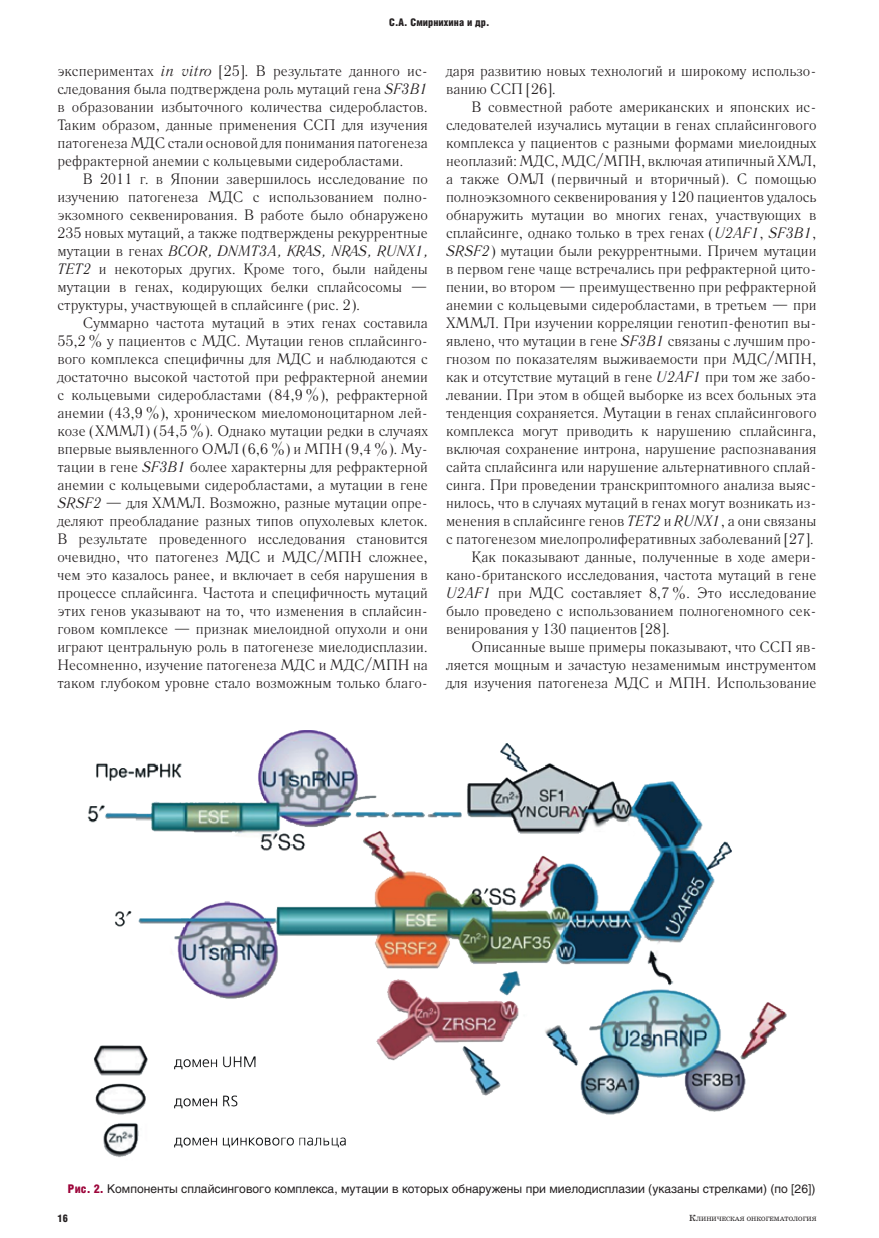
<style>
.page{position:relative;width:879px;height:1238px;background:#fff}
.page>*{position:absolute;margin:0;border:0;box-sizing:border-box;transform-origin:0 0}
.t1{font:15px/18px "Literaturnaya C";color:#231f20;text-align:justify}
.t2{font:12px "Helios";color:#231f20}
.t3{font:900 10.5px "Helios Cond";letter-spacing:.005em;color:#231f20}
.t4{font:6.3px "School";color:#231f20}
.s1{font-style:italic}
.s2{font-family:"Helios Cond";font-weight:900;color:#9d053a}
.s3{font-size:9px}
</style>
<div class="page">
<img style="left:87px;top:730px;width:700px;height:427px">
<p class="t3" style="left:389px;top:18px;width:102px">С.А. Смирнихина и др.</p>
<p class="t1" style="left:57px;top:63px;width:372px">экспериментах <span class="s1">in vitro</span> [25]. В результате данного ис&shy;следования была подтверждена роль мутаций гена <span class="s1">SF3B1 </span>в образовании избыточного количества сидеробластов.<br>Таким образом, данные применения ССП для изучения патогенеза МДС стали основой для понимания патогенеза рефрактерной анемии с кольцевыми сидеробластами.</p>
<p class="t1" style="left:57px;top:171px;width:372px;text-indent:26px">В 2011 г. в Японии завершилось исследование по изучению патогенеза МДС с использованием полно&shy;экзомного секвенирования. В работе было обнаружено 235 новых мутаций, а также подтверждены рекуррентные мутации в генах <span class="s1">BCOR, DNMT3A, KRAS, NRAS, RUNX1, TET2</span> и некоторых других. Кроме того, были найдены мутации в генах, кодирующих белки сплайсосомы — структуры, участвующей в сплайсинге (рис. 2).</p>
<p class="t1" style="left:57px;top:315px;width:372px;text-indent:26px">Суммарно частота мутаций в этих генах составила 55,2 % у пациентов с МДС. Мутации генов сплайсинго&shy;вого комплекса специфичны для МДС и наблюдаются с достаточно высокой частотой при рефрактерной анемии с кольцевыми сидеробластами (84,9 %), рефрактерной анемии (43,9 %), хроническом миеломоноцитарном лей&shy;козе (ХММЛ) (54,5 %). Однако мутации редки в случаях впервые выявленного ОМЛ (6,6 %) и МПН (9,4 %). Му&shy;тации в гене <span class="s1">SF3B1</span> более характерны для рефрактерной анемии с кольцевыми сидеробластами, а мутации в гене <span class="s1">SRSF2</span> — для ХММЛ. Возможно, разные мутации опре&shy;деляют преобладание разных типов опухолевых клеток.<br>В результате проведенного исследования становится очевидно, что патогенез МДС и МДС/МПН сложнее, чем это казалось ранее, и включает в себя нарушения в процессе сплайсинга. Частота и специфичность мутаций этих генов указывают на то, что изменения в сплайсин&shy;говом комплексе — признак миелоидной опухоли и они играют центральную роль в патогенезе миелодисплазии.<br>Несомненно, изучение патогенеза МДС и МДС/МПН на таком глубоком уровне стало возможным только благо-</p>
<p class="t1" style="left:446px;top:63px;width:372px">даря развитию новых технологий и широкому использо&shy;ванию ССП [26].</p>
<p class="t1" style="left:471px;top:99px;width:346px">В совместной работе американских и японских ис-</p>
<p class="t1" style="left:446px;top:117px;width:372px">следователей изучались мутации в генах сплайсингового</p>
<p class="t1" style="left:446px;top:135px;width:372px">комплекса у пациентов с разными формами миелоидных</p>
<p class="t1" style="left:446px;top:153px;width:372px">неоплазий: МДС, МДС/МПН, включая атипичный ХМЛ,</p>
<p class="t1" style="left:446px;top:171px;width:372px">а также ОМЛ (первичный и вторичный). С помощью</p>
<p class="t1" style="left:446px;top:189px;width:372px">полноэкзомного секвенирования у 120 пациентов удалось</p>
<p class="t1" style="left:446px;top:207px;width:372px">обнаружить мутации во многих генах, участвующих в</p>
<p class="t1" style="left:446px;top:225px;width:372px">сплайсинге, однако только в трех генах (<span class="s1">U2AF1</span>, <span class="s1">SF3B1</span>,</p>
<p class="t1" style="left:446px;top:243px;width:372px"><span class="s1">SRSF2</span>) мутации были рекуррентными. Причем мутации</p>
<p class="t1" style="left:446px;top:261px;width:372px">в первом гене чаще встречались при рефрактерной цито-</p>
<p class="t1" style="left:446px;top:279px;width:372px">пении, во втором — преимущественно при рефрактерной</p>
<p class="t1" style="left:446px;top:297px;width:372px">анемии с кольцевыми сидеробластами, в третьем — при</p>
<p class="t1" style="left:446px;top:315px;width:372px">ХММЛ. При изучении корреляции генотип-фенотип вы-</p>
<p class="t1" style="left:446px;top:333px;width:372px">явлено, что мутации в гене <span class="s1">SF3B1</span> связаны с лучшим про-</p>
<p class="t1" style="left:446px;top:351px;width:372px">гнозом по показателям выживаемости при МДС/МПН,</p>
<p class="t1" style="left:446px;top:369px;width:372px">как и отсутствие мутаций в гене <span class="s1">U2AF1</span> при том же забо-</p>
<p class="t1" style="left:446px;top:387px;width:372px">левании. При этом в общей выборке из всех больных эта</p>
<p class="t1" style="left:446px;top:405px;width:372px">тенденция сохраняется. Мутации в генах сплайсингового</p>
<p class="t1" style="left:446px;top:423px;width:372px">комплекса могут приводить к нарушению сплайсинга,</p>
<p class="t1" style="left:446px;top:441px;width:372px">включая сохранение интрона, нарушение распознавания</p>
<p class="t1" style="left:446px;top:459px;width:372px">сайта сплайсинга или нарушение альтернативного сплай-</p>
<p class="t1" style="left:446px;top:477px;width:372px">синга. При проведении транскриптомного анализа выяс-</p>
<p class="t1" style="left:446px;top:495px;width:372px">нилось, что в случаях мутаций в генах могут возникать из-</p>
<p class="t1" style="left:446px;top:513px;width:372px">менения в сплайсинге генов <span class="s1">TET2</span> и <span class="s1">RUNX1</span>, а они связаны</p>
<p class="t1" style="left:446px;top:531px;width:369px">с патогенезом миелопролиферативных заболеваний [27].</p>
<p class="t1" style="left:471px;top:549px;width:346px">Как показывают данные, полученные в ходе амери-</p>
<p class="t1" style="left:446px;top:567px;width:372px">кано-британского исследования, частота мутаций в гене</p>
<p class="t1" style="left:446px;top:585px;width:372px"><span class="s1">U2AF1</span> при МДС составляет 8,7 %. Это исследование</p>
<p class="t1" style="left:446px;top:603px;width:372px">было проведено с использованием полногеномного сек-</p>
<p class="t1" style="left:446px;top:621px;width:225px">венирования у 130 пациентов [28].</p>
<p class="t1" style="left:471px;top:639px;width:346px">Описанные выше примеры показывают, что ССП яв-</p>
<p class="t1" style="left:446px;top:657px;width:372px">ляется мощным и зачастую незаменимым инструментом</p>
<p class="t1" style="left:446px;top:675px;width:372px">для изучения патогенеза МДС и МПН. Использование</p>
<p class="t2" style="left:68px;top:1183px;width:748px"><span class="s2">Рис. 2.</span> Компоненты сплайсингового комплекса, мутации в которых обнаружены при миелодисплазии (указаны стрелками) (по [26])</p>
<p class="t3" style="left:57px;top:1214px;width:12px">16</p>
<p class="t4" style="left:689px;top:1214px;width:129px"><span class="s3">К</span>ЛИНИЧЕСКАЯ ОНКОГЕМАТОЛОГИЯ</p>
</div>
